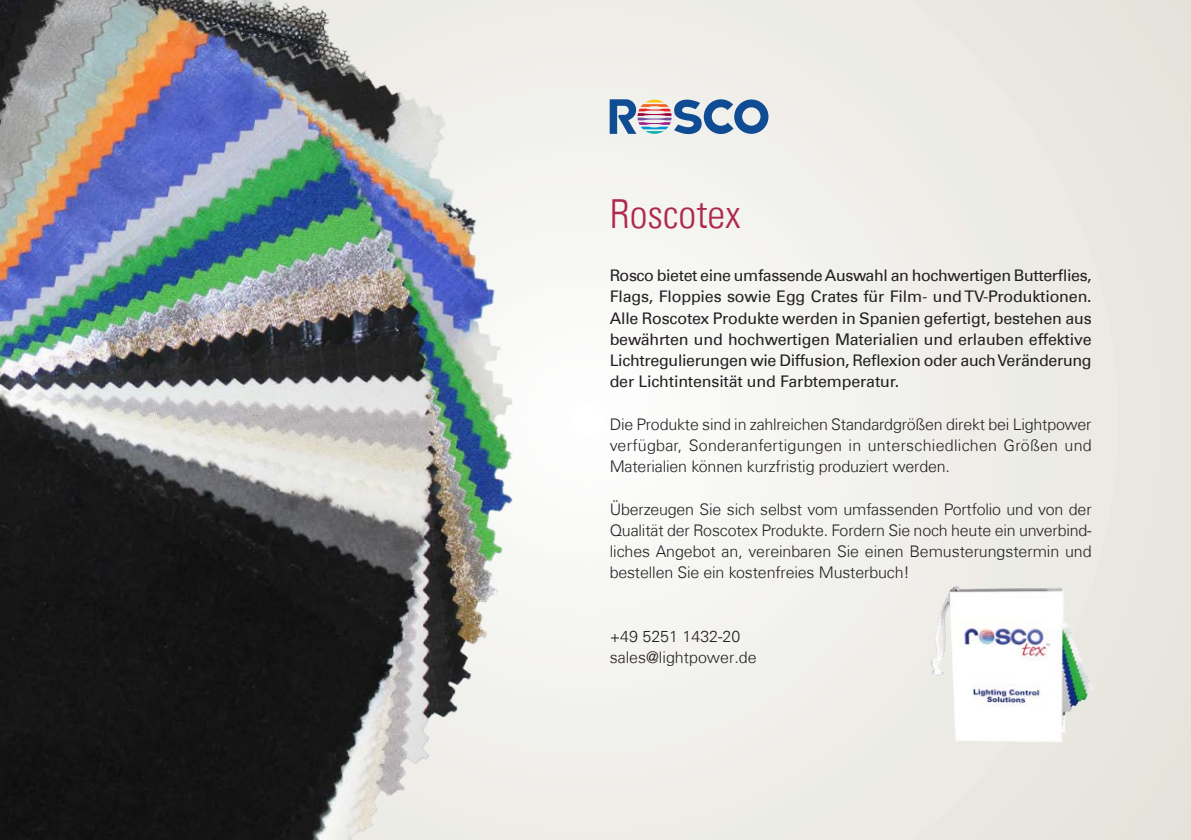
<style>
.page{position:relative;width:1191px;height:840px;background:#fff}
.page>*{position:absolute;margin:0;border:0;box-sizing:border-box;transform-origin:0 0}
.t1{font:40px "Univers Com 47 Light Cond";color:#ae294b}
.t2{font:300 16px/21.2px "Univers Com 45";letter-spacing:-.01em;color:#231f20;text-align:justify}
.t3{font:16px/21.2px "Univers Com 55 Roman";letter-spacing:-.01em;color:#231f20;text-align:justify}
</style>
<div class="page">
<svg style="left:631px;top:0;width:560px;height:839px"></svg>
<img style="left:0;top:0;width:631px;height:839px">
<svg style="left:609px;top:99px;width:159px;height:35px;background:#8a9ebb"></svg>
<div style="left:1129px;top:132px;width:62px;height:590px;background:#e9e6e0"></div>
<img style="left:926px;top:568px;width:171px;height:186px">
<h1 class="t1" style="left:609px;top:189px;width:133px">Roscotex</h1>
<p class="t3" style="left:609px;top:265px;width:483px">Rosco bietet eine umfassende Auswahl an hochwertigen Butterflies, Flags, Floppies sowie Egg Crates für Film- und TV-Produktionen.<br>Alle Roscotex Produkte werden in Spanien gefertigt, bestehen aus bewährten und hochwertigen Materialien und erlauben effektive Lichtregulierungen wie Diffusion, Reflexion oder auch Veränderung der Lichtintensität und Farbtemperatur.</p>
<p class="t2" style="left:609px;top:413px;width:483px">Die Produkte sind in zahlreichen Standardgrößen direkt bei Lightpower verfügbar, Sonderanfertigungen in unterschiedlichen Größen und Materialien können kurzfristig produziert werden.</p>
<p class="t2" style="left:609px;top:498px;width:483px">Überzeugen Sie sich selbst vom umfassenden Portfolio und von der Qualität der Roscotex Produkte. Fordern Sie noch heute ein unverbind&shy;liches Angebot an, vereinbaren Sie einen Bemusterungstermin und bestellen Sie ein kostenfreies Musterbuch!</p>
<p class="t2" style="left:609px;top:625px;width:149px">+49 5251 1432-20 sales@lightpower.de</p>
</div>
